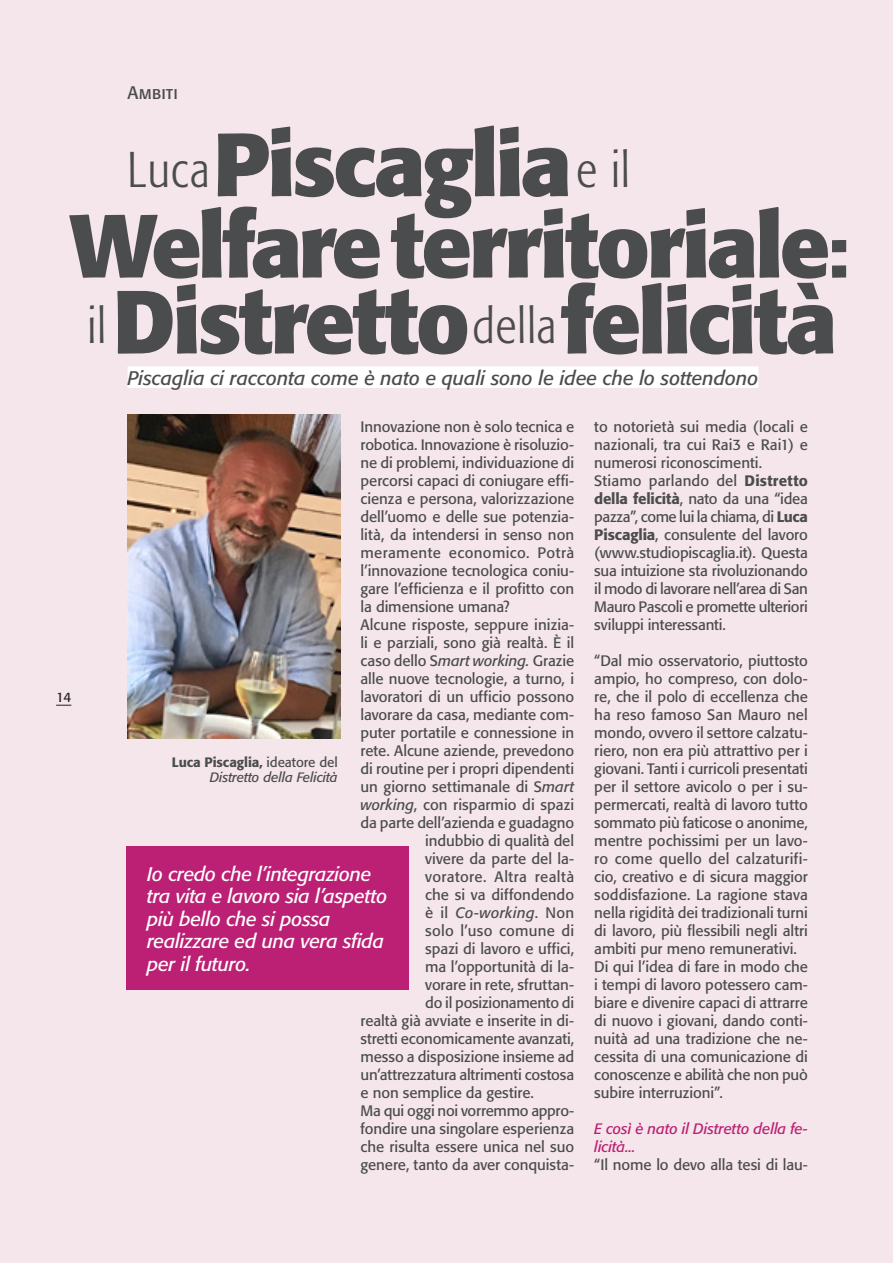
<style>
.page{position:relative;width:893px;height:1263px;background:#f5e6eb}
.page>*{position:absolute;margin:0;border:0;box-sizing:border-box;transform-origin:0 0}
.t1{font:700 88.5px "Formata";letter-spacing:-.03em;color:#4b4c4d}
.t2{font:300 condensed 49.65px "Formata";letter-spacing:.015em;color:#4b4c4d}
.cit{font:italic 19.5px/22.5px "Formata";letter-spacing:-.015em;color:#fff}
.t3{font:italic 19.5px "Formata";color:#4b4c4d}
.t4{font:18px "Formata Regular SC";letter-spacing:.005em;color:#4b4c4d}
.t5{font:15px/18px "Formata";letter-spacing:-.005em;color:#4b4c4d;text-align:justify}
.domanda{font:italic 15px/18px "Formata";letter-spacing:-.005em;color:#bb2074}
.t6{font:15px "Formata";letter-spacing:.025em;color:#4b4c4d}
.t7{font:italic 15px "Formata";letter-spacing:.02em;color:#4b4c4d}
.t8{font:15px "Formata";letter-spacing:.015em;color:#4b4c4d}
.t9{font:italic 13.5px/15px "Formata";letter-spacing:-.005em;color:#4b4c4d;text-align:right}
.t10{font:13.5px "Formata";color:#231f20}
.s1{font-size:70.5px}
.s2{font-style:italic}
.s3{font-style:normal}
.s4{font-weight:500}
.s5{font-weight:500;font-style:normal}
</style>
<div class="page">
<svg style="left:56px;top:705px;width:15px;height:1px"></svg>
<div style="left:128px;top:366px;width:630px;height:22px;background:#fff"></div>
<img style="left:128px;top:414px;width:212px;height:324px">
<div style="left:126px;top:846px;width:282px;height:144px;background:#bb2074"></div>
<p class="t4" style="left:128px;top:82px;width:52px">Ambiti</p>
<p class="t1" style="left:213px;top:109px;width:361px">Piscaglia</p>
<p class="t2" style="left:576px;top:141px;width:55px">e il</p>
<p class="t2" style="left:127px;top:141px;width:84px">Luca</p>
<p class="t1" style="left:69px;top:191px;width:781px">Welfareterritoriale<span class="s1">:</span></p>
<p class="t10" style="left:56px;top:689px;width:17px">14</p>
<p class="t2" style="left:87px;top:297px;width:21px">il</p>
<p class="t1" style="left:561px;top:267px;width:278px">felicità</p>
<p class="t3" style="left:128px;top:366px;width:632px">Piscaglia ci racconta come è nato e quali sono le idee che lo sottendono</p>
<p class="t5" style="left:360px;top:418px;width:215px">Innovazione non è solo tecnica e robotica. Innovazione è risoluzio&shy;ne di problemi, individuazione di percorsi capaci di coniugare effi&shy;cienza e persona, valorizzazione dell’uomo e delle sue potenzia&shy;lità, da intendersi in senso non meramente economico. Potrà l’innovazione tecnologica coniu&shy;gare l’efficienza e il profitto con la dimensione umana?</p>
<p class="t5" style="left:360px;top:616px;width:215px">Alcune risposte, seppure inizia-</p>
<p class="t5" style="left:360px;top:634px;width:215px">li e parziali, sono già realtà. È il</p>
<p class="t5" style="left:360px;top:652px;width:215px">caso dello S<span class="s2">mart working.</span> Grazie</p>
<p class="t5" style="left:360px;top:670px;width:215px">alle nuove tecnologie, a turno, i</p>
<p class="t5" style="left:360px;top:688px;width:215px">lavoratori di un ufficio possono</p>
<p class="t5" style="left:360px;top:706px;width:215px">lavorare da casa, mediante com-</p>
<p class="t5" style="left:360px;top:724px;width:215px">puter portatile e connessione in</p>
<p class="t5" style="left:360px;top:742px;width:215px">rete. Alcune aziende, prevedono</p>
<p class="t5" style="left:360px;top:760px;width:215px">di routine per i propri dipendenti</p>
<p class="t5" style="left:360px;top:778px;width:215px">un giorno settimanale di S<span class="s2">mart</span></p>
<p class="t5" style="left:360px;top:796px;width:215px"><span class="s2">working</span>, con risparmio di spazi</p>
<p class="t5" style="left:360px;top:814px;width:215px">da parte dell’azienda e guadagno</p>
<p class="t5" style="left:425px;top:832px;width:150px">indubbio di qualità del</p>
<p class="t5" style="left:425px;top:850px;width:150px">vivere da parte del la-</p>
<p class="t6" style="left:425px;top:868px;width:150px">voratore. Altra realtà</p>
<p class="t5" style="left:425px;top:886px;width:150px">che si va diffondendo</p>
<p class="t7" style="left:425px;top:904px;width:150px"><span class="s3">è il</span> Co-working<span class="s3">. Non</span></p>
<p class="t8" style="left:425px;top:922px;width:150px">solo l’uso comune di</p>
<p class="t5" style="left:425px;top:940px;width:150px">spazi di lavoro e uffici,</p>
<p class="t5" style="left:425px;top:958px;width:150px">ma l’opportunità di la-</p>
<p class="t5" style="left:425px;top:976px;width:150px">vorare in rete, sfruttan-</p>
<p class="t5" style="left:425px;top:994px;width:150px">do il posizionamento di</p>
<p class="t5" style="left:360px;top:1012px;width:215px">realtà già avviate e inserite in di-</p>
<p class="t5" style="left:360px;top:1030px;width:215px">stretti economicamente avanzati,</p>
<p class="t5" style="left:360px;top:1048px;width:215px">messo a disposizione insieme ad</p>
<p class="t5" style="left:360px;top:1066px;width:215px">un’attrezzatura altrimenti costosa</p>
<p class="t5" style="left:360px;top:1084px;width:175px">e non semplice da gestire.</p>
<p class="t5" style="left:360px;top:1102px;width:215px">Ma qui oggi noi vorremmo appro&shy;fondire una singolare esperienza che risulta essere unica nel suo genere, tanto da aver conquista-</p>
<p class="t1" style="left:113px;top:267px;width:358px">Distretto</p>
<p class="t2" style="left:472px;top:297px;width:86px">della</p>
<p class="t5" style="left:594px;top:418px;width:215px">to notorietà sui media (locali e nazionali, tra cui Rai3 e Rai1) e numerosi riconoscimenti.</p>
<p class="t5" style="left:594px;top:472px;width:215px">Stiamo parlando del <span class="s4">Distretto della felicità</span>, nato da una “idea pazza”, come lui la chiama, di <span class="s4">Luca Piscaglia</span>, consulente del lavoro (www.studiopiscaglia.it). Questa sua intuizione sta rivoluzionando il modo di lavorare nell’area di San Mauro Pascoli e promette ulteriori sviluppi interessanti.</p>
<p class="t5" style="left:594px;top:652px;width:215px">“Dal mio osservatorio, piuttosto ampio, ho compreso, con dolo&shy;re, che il polo di eccellenza che ha reso famoso San Mauro nel mondo, ovvero il settore calzatu&shy;riero, non era più attrattivo per i giovani. Tanti i curricoli presentati per il settore avicolo o per i su&shy;permercati, realtà di lavoro tutto sommato più faticose o anonime, mentre pochissimi per un lavo&shy;ro come quello del calzaturifi&shy;cio, creativo e di sicura maggior soddisfazione. La ragione stava nella rigidità dei tradizionali turni di lavoro, più flessibili negli altri ambiti pur meno remunerativi.</p>
<p class="t5" style="left:594px;top:958px;width:215px">Di qui l’idea di fare in modo che i tempi di lavoro potessero cam&shy;biare e divenire capaci di attrarre di nuovo i giovani, dando conti&shy;nuità ad una tradizione che ne&shy;cessita di una comunicazione di conoscenze e abilità che non può subire interruzioni”.</p>
<p class="domanda" style="left:594px;top:1120px;width:215px">E così è nato il Distretto della fe&shy;licità...</p>
<p class="t5" style="left:594px;top:1156px;width:215px">“Il nome lo devo alla tesi di lau-</p>
<p class="t9" style="left:172px;top:755px;width:168px"><span class="s5">Luca Piscaglia,</span> <span class="s3">ideatore del<br></span>Distretto della Felicità</p>
<p class="cit" style="left:147px;top:863px;width:242px">Io credo che l’integrazione tra vita e lavoro sia l’aspetto più bello che si possa realizzare ed una vera sfida per il futuro.</p>
</div>
